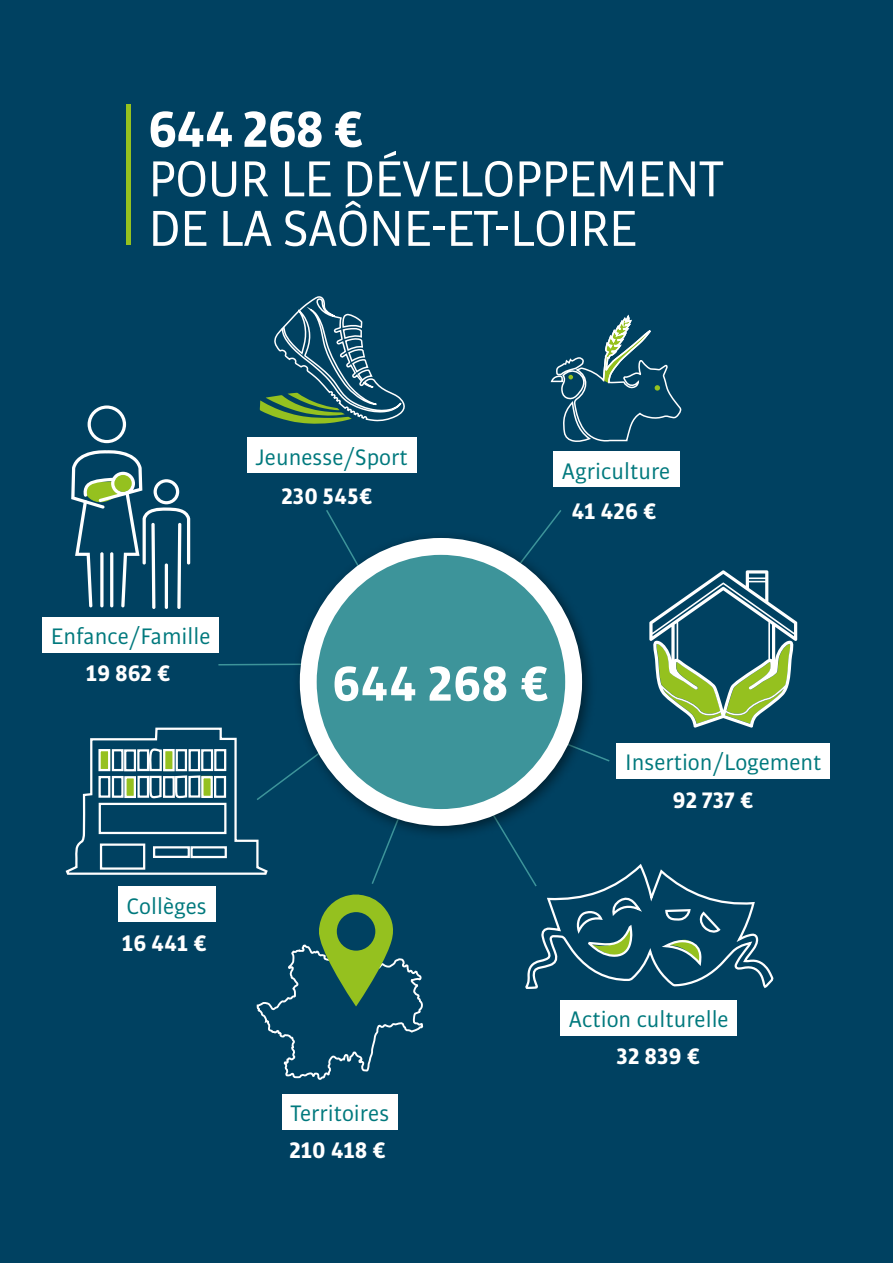
<style>
.page{position:relative;width:893px;height:1263px;background:#004161}
.page>*{position:absolute;margin:0;border:0;box-sizing:border-box;transform-origin:0 0}
.t1{font:54px/49.5px "Bulo";letter-spacing:-.02em;color:#fff}
.t2{font:700 54px "Bulo";letter-spacing:-.02em;color:#fff}
.t3{font:700 52.2px "Bulo";color:#fff}
.t4{font:24px "Bulo";color:#00797d}
.t5{font:700 24px "Bulo";color:#fff}
</style>
<div class="page">
<div style="left:126px;top:104px;width:5px;height:140px;background:#95c11f"></div>
<div style="left:553px;top:451px;width:126px;height:36px;background:#fff"></div>
<div style="left:42px;top:617px;width:177px;height:36px;background:#fff"></div>
<div style="left:617px;top:743px;width:213px;height:36px;background:#fff"></div>
<svg style="left:649px;top:570px;width:148px;height:158px"></svg>
<svg style="left:88px;top:405px;width:38px;height:38px"></svg>
<svg style="left:71px;top:450px;width:119px;height:159px"></svg>
<div style="left:282px;top:1094px;width:116px;height:35px;background:#fff"></div>
<svg style="left:525px;top:863px;width:249px;height:173px"></svg>
<svg style="left:65px;top:727px;width:203px;height:195px"></svg>
<svg style="left:326px;top:510px;width:13px;height:20px"></svg>
<svg style="left:545px;top:510px;width:17px;height:20px"></svg>
<svg style="left:508px;top:755px;width:103px;height:133px"></svg>
<svg style="left:371px;top:841px;width:19px;height:43px"></svg>
<svg style="left:255px;top:727px;width:37px;height:75px"></svg>
<svg style="left:218px;top:663px;width:74px;height:3px"></svg>
<div style="left:292px;top:530px;width:306px;height:311px;background:#000;opacity:.5"></div>
<div style="left:308px;top:546px;width:266px;height:271px;background:#3d949a;border-radius:50%"></div>
<div style="left:300px;top:538px;width:282px;height:288px;border:17px solid #fff;border-radius:50%"></div>
<div style="left:247px;top:437px;width:169px;height:36px;background:#fff"></div>
<svg style="left:550px;top:314px;width:132px;height:128px"></svg>
<svg style="left:260px;top:296px;width:145px;height:128px"></svg>
<svg style="left:255px;top:894px;width:169px;height:186px"></svg>
<h1 class="t2" style="left:148px;top:94px;width:218px">644 268 €</h1>
<h1 class="t1" style="left:148px;top:153px;width:577px">POUR LE DÉVELOPPEMENT<br>DE LA SAÔNE-ET-LOIRE</h1>
<p class="t4" style="left:51px;top:621px;width:161px">Enfance/Famille</p>
<p class="t5" style="left:86px;top:658px;width:87px">19 862 €</p>
<p class="t4" style="left:127px;top:891px;width:82px">Collèges</p>
<p class="t5" style="left:122px;top:927px;width:87px">16 441 €</p>
<p class="t4" style="left:256px;top:442px;width:154px">Jeunesse/Sport</p>
<p class="t5" style="left:281px;top:480px;width:93px">230 545€</p>
<p class="t4" style="left:562px;top:456px;width:110px">Agriculture</p>
<p class="t5" style="left:571px;top:495px;width:87px">41 426 €</p>
<h2 class="t3" style="left:332px;top:650px;width:219px">644 268 €</h2>
<p class="t4" style="left:625px;top:748px;width:198px">Insertion/Logement</p>
<p class="t5" style="left:673px;top:784px;width:83px">92 737 €</p>
<p class="t4" style="left:291px;top:1098px;width:100px">Territoires</p>
<p class="t5" style="left:289px;top:1135px;width:98px">210 418 €</p>
<p class="t4" style="left:569px;top:1004px;width:161px">Action culturelle</p>
<p class="t5" style="left:616px;top:1041px;width:85px">32 839 €</p>
</div>
